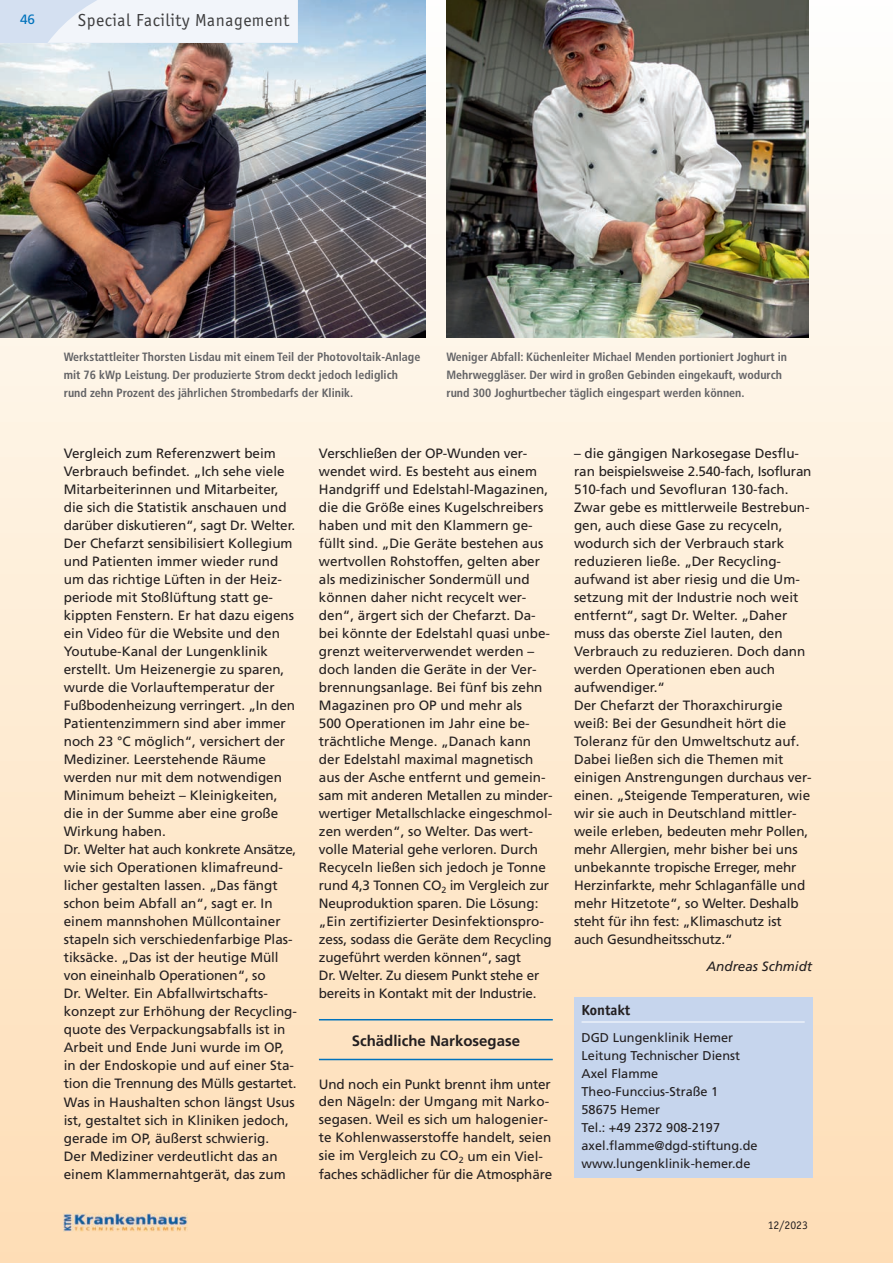
<style>
.page{position:relative;width:893px;height:1263px;background:#fff}
.page>*{position:absolute;margin:0;border:0;box-sizing:border-box;transform-origin:0 0}
.t1{font:18px "Officina Sans";letter-spacing:.03em;color:#3e3e3f}
.t2{font:700 15px "Frutiger";color:#231f20}
.t3{font:700 15px "Officina Sans";color:#231f20}
.t4{font:13.5px/18px "Frutiger";color:#231f20}
.t5{font:italic 13.5px "Frutiger";color:#231f20}
.t6{font:13.5px "Frutiger";color:#0072bc}
.t7{font:12.75px "Frutiger";color:#231f20}
.t8{font:700 condensed 12px/18px "Frutiger";color:#636366}
.t9{font:12px "Officina Sans";color:#231f20}
</style>
<div class="page">
<div style="left:0;top:0;width:893px;height:1263px;background:linear-gradient(to bottom,#fcfdfa,#fedeb5)"></div>
<img style="left:0;top:0;width:425px;height:338px">
<img style="left:64px;top:1213px;width:123px;height:18px">
<div style="left:0;top:0;width:298px;height:43px;background:#d4e0f1"></div>
<svg style="left:48px;top:0;width:250px;height:43px;background:#eff3f9"></svg>
<hr style="left:319px;top:1019px;width:234px;height:1px;background:#0072bc">
<hr style="left:319px;top:1059px;width:234px;height:1px;background:#0072bc">
<div style="left:574px;top:998px;width:238px;height:180px;background:#c6d5ed"></div>
<hr style="left:582px;top:1021px;width:223px;height:1px;background:#fff">
<img style="left:446px;top:0;width:362px;height:338px">
<p class="t6" style="left:20px;top:14px;width:17px">46</p>
<p class="t1" style="left:78px;top:14px;width:213px">Special Facility Management</p>
<p class="t8" style="left:64px;top:349px;width:358px">Werkstattleiter Thorsten Lisdau mit einem Teil der Photovoltaik-Anlage mit 76 kWp Leistung. Der produzierte Strom deckt jedoch lediglich rund zehn Prozent des jährlichen Strombedarfs der Klinik.</p>
<p class="t8" style="left:446px;top:349px;width:342px">Weniger Abfall: Küchenleiter Michael Menden portioniert Joghurt in<br>Mehrweggläser. Der wird in großen Gebinden eingekauft, wodurch rund 300 Joghurtbecher täglich eingespart werden können.</p>
<p class="t4" style="left:64px;top:446px;width:233px">Vergleich zum Referenzwert beim Verbrauch befindet. „Ich sehe viele Mitarbeiterinnen und Mitarbeiter, die sich die Statistik an schauen und darüber disku tieren“, sagt Dr. Welter.</p>
<p class="t4" style="left:64px;top:536px;width:233px">Der Chefarzt sensibilisiert Kollegium und Patienten immer wieder rund um das richtige Lüften in der Heiz&shy;periode mit Stoßlüftung statt ge - kippten Fenstern. Er hat dazu eigens ein Video für die Website und den Youtube-Kanal der Lungenklinik erstellt. Um Heizenergie zu sparen, wurde die Vorlauftemperatur der Fußbodenheizung verringert. „In den Patientenzimmern sind aber immer noch 23 °C möglich“, versichert der Mediziner. Leerstehende Räume werden nur mit dem notwendigen Minimum beheizt – Kleinigkeiten, die in der Summe aber eine große Wirkung haben.</p>
<p class="t4" style="left:64px;top:842px;width:235px">Dr. Welter hat auch konkrete Ansätze, wie sich Operationen klimafreund - licher gestalten lassen. „Das fängt schon beim Abfall an“, sagt er. In einem mannshohen Müllcontainer stapeln sich verschiedenfarbige Plas&shy;tiksäcke. „Das ist der heutige Müll von eineinhalb Operationen“, so<br>Dr. Welter. Ein Abfallwirtschafts - konzept zur Erhöhung der Recycling&shy;quote des Verpackungsabfalls ist in Arbeit und Ende Juni wurde im OP, in der Endoskopie und auf einer Sta&shy;tion die Trennung des Mülls gestartet.</p>
<p class="t4" style="left:64px;top:1094px;width:232px">Was in Haushalten schon längst Usus ist, gestaltet sich in Kliniken jedoch, gerade im OP, äußerst schwierig.<br>Der Mediziner verdeutlicht das an einem Klammernahtgerät, das zum</p>
<p class="t4" style="left:319px;top:446px;width:235px">Verschließen der OP-Wunden ver&shy;wendet wird. Es besteht aus einem Handgriff und Edelstahl-Magazinen, die die Größe eines Kugelschreibers haben und mit den Klammern ge - füllt sind. „Die Geräte bestehen aus wertvollen Rohstoffen, gelten aber als medizinischer Sondermüll und können daher nicht recycelt wer&shy;den“, ärgert sich der Chefarzt. Da&shy;bei könnte der Edelstahl quasi unbe&shy;grenzt weiterverwendet werden – doch landen die Geräte in der Ver&shy;brennungsanlage. Bei fünf bis zehn Magazinen pro OP und mehr als<br>500 Operationen im Jahr eine be - trächtliche Menge. „Da nach kann der Edelstahl maximal magnetisch aus der Asche entfernt und gemein&shy;sam mit anderen Metallen zu minder&shy;wertiger Metallschlacke eingeschmol&shy;zen werden“, so Welter. Das wert - volle Material gehe verloren. Durch Recyceln ließen sich jedoch je Tonne rund 4,3 Tonnen CO<sub>2</sub> im Vergleich zur Neuproduktion sparen. Die Lösung: „Ein zertifizierter Desinfektionspro&shy;zess, sodass die Geräte dem Recycling zugeführt werden können“, sagt<br>Dr. Welter. Zu diesem Punkt stehe er bereits in Kontakt mit der Industrie.</p>
<p class="t2" style="left:352px;top:1035px;width:170px">Schädliche Narkosegase</p>
<p class="t4" style="left:319px;top:1076px;width:235px">Und noch ein Punkt brennt ihm unter den Nägeln: der Umgang mit Narko&shy;segasen. Weil es sich um halogenier&shy;te Kohlenwasserstoffe handelt, seien sie im Vergleich zu CO<sub>2</sub> um ein Viel&shy;faches schädlicher für die Atmosphäre</p>
<p class="t4" style="left:574px;top:446px;width:239px">– die gängigen Narkosegase Des flu - ran beispielsweise 2.540-fach, Isofluran 510-fach und Sevofluran 130-fach.<br>Zwar gebe es mittlerweile Bestrebun&shy;gen, auch diese Gase zu recyceln, wodurch sich der Verbrauch stark reduzieren ließe. „Der Recycling - aufwand ist aber riesig und die Um - setzung mit der In dustrie noch weit entfernt“, sagt Dr. Welter. „Da her muss das oberste Ziel lauten, den Verbrauch zu reduzieren. Doch dann werden Opera tionen eben auch aufwendiger.“</p>
<p class="t4" style="left:574px;top:698px;width:239px">Der Chefarzt der Thoraxchirurgie weiß: Bei der Gesundheit hört die Toleranz für den Umweltschutz auf.<br>Dabei ließen sich die Themen mit einigen An strengungen durchaus ver&shy;einen. „Steigende Temperaturen, wie wir sie auch in Deutschland mittler&shy;weile erleben, be deuten mehr Pollen, mehr Allergien, mehr bisher bei uns unbekannte tropische Erreger, mehr Herzinfarkte, mehr Schlaganfälle und mehr Hitzetote“, so Welter. Deshalb steht für ihn fest: „Klimaschutz ist auch Gesundheitsschutz.“</p>
<p class="t5" style="left:706px;top:961px;width:107px">Andreas Schmidt</p>
<p class="t3" style="left:582px;top:1004px;width:50px">Kontakt</p>
<p class="t7" style="left:582px;top:1032px;width:153px">DGD Lungenklinik Hemer</p>
<p class="t7" style="left:582px;top:1050px;width:160px">Leitung Technischer Dienst</p>
<p class="t7" style="left:582px;top:1068px;width:78px">Axel Flamme</p>
<p class="t7" style="left:582px;top:1086px;width:138px">Theo-Funccius-Straße 1</p>
<p class="t7" style="left:582px;top:1104px;width:80px">58675 Hemer</p>
<p class="t7" style="left:582px;top:1122px;width:140px">Tel.: +49 2372 908-2197</p>
<p class="t7" style="left:582px;top:1140px;width:177px">axel.flamme@dgd-stiftung.de</p>
<p class="t7" style="left:582px;top:1158px;width:170px">www.lungenklinik-hemer.de</p>
<p class="t9" style="left:768px;top:1221px;width:42px">12/2023</p>
</div>
